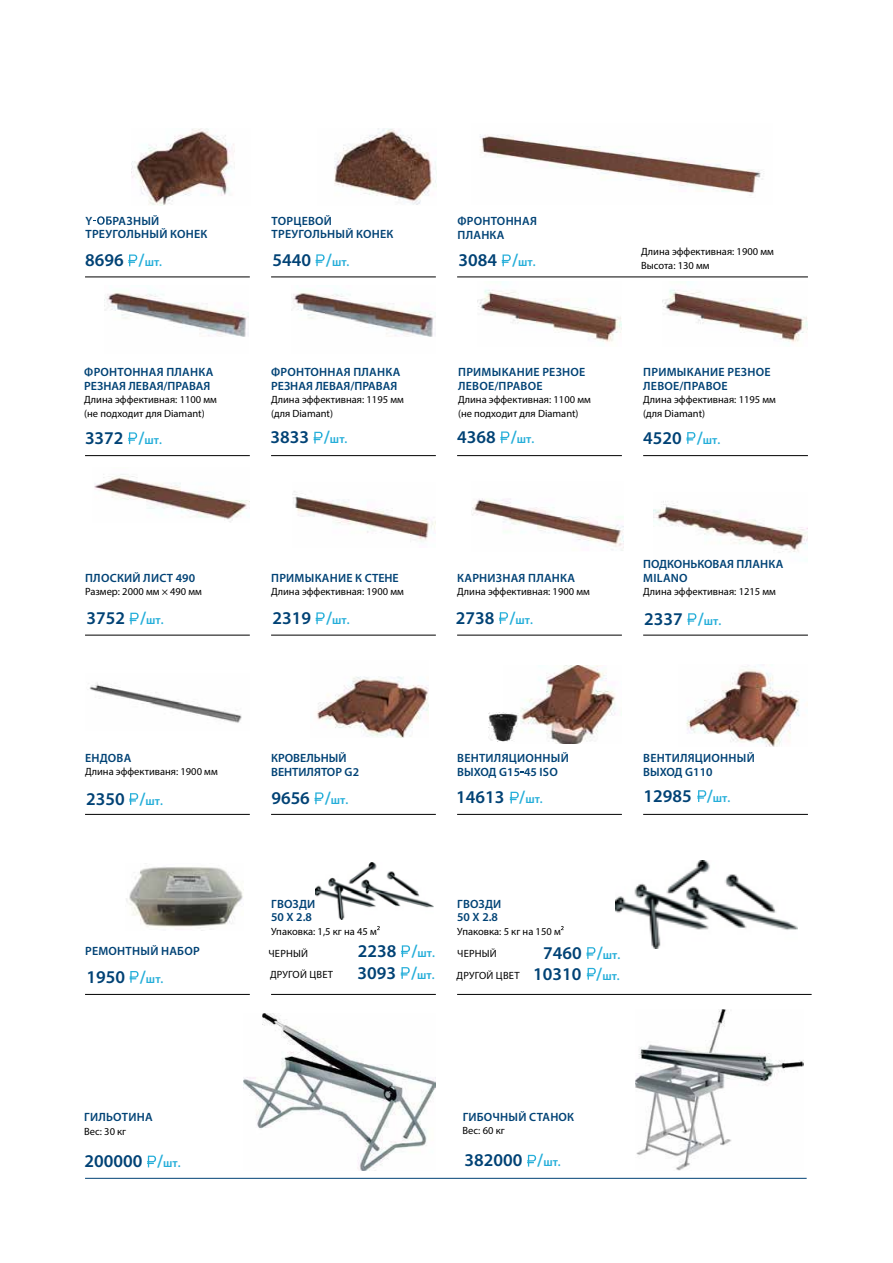
<style>
.page{position:relative;width:893px;height:1263px;background:#fff}
.page>*{position:absolute;margin:0;border:0;box-sizing:border-box;transform-origin:0 0}
.t1{font:600 18px "Myriad Pro";color:#004275}
.t2{font:600 12px/13.5px "Myriad Pro";letter-spacing:.02em;color:#004275}
.t3{font:600 12px/13.5px "Myriad Pro";color:#004275}
.t4{font:600 12px "Myriad Pro";color:#25aed9}
.t5{font:10.5px/13.5px "Myriad Pro";color:#000}
.t6{font:10.5px "Myriad Pro";letter-spacing:.02em;color:#000}
.s1{color:#25aed9}
.s2{font-size:12px;color:#25aed9}
.s3{font-size:18px}
</style>
<div class="page">
<img style="left:105px;top:293px;width:144px;height:44px">
<img style="left:291px;top:293px;width:145px;height:44px">
<img style="left:477px;top:289px;width:145px;height:53px">
<img style="left:662px;top:289px;width:145px;height:53px">
<img style="left:635px;top:1010px;width:168px;height:160px">
<img style="left:244px;top:1013px;width:192px;height:157px">
<hr style="left:85px;top:635px;width:165px;height:1px;background:#000">
<hr style="left:271px;top:635px;width:165px;height:1px;background:#000">
<hr style="left:457px;top:635px;width:165px;height:1px;background:#000">
<hr style="left:643px;top:635px;width:165px;height:1px;background:#000">
<hr style="left:643px;top:814px;width:165px;height:1px;background:#000">
<hr style="left:271px;top:814px;width:165px;height:1px;background:#000">
<hr style="left:457px;top:814px;width:165px;height:1px;background:#000">
<hr style="left:85px;top:814px;width:165px;height:1px;background:#000">
<img style="left:472px;top:498px;width:151px;height:53px">
<hr style="left:85px;top:277px;width:165px;height:1px;background:#000">
<hr style="left:271px;top:277px;width:165px;height:1px;background:#000">
<img style="left:653px;top:501px;width:155px;height:52px">
<hr style="left:457px;top:277px;width:351px;height:1px;background:#000">
<img style="left:317px;top:676px;width:111px;height:62px">
<img style="left:94px;top:474px;width:156px;height:48px">
<img style="left:293px;top:491px;width:143px;height:51px">
<hr style="left:85px;top:994px;width:165px;height:1px;background:#000">
<hr style="left:271px;top:994px;width:165px;height:1px;background:#000">
<img style="left:126px;top:867px;width:118px;height:60px">
<hr style="left:457px;top:994px;width:355px;height:1px;background:#000">
<img style="left:315px;top:862px;width:119px;height:58px">
<img style="left:615px;top:860px;width:182px;height:88px">
<img style="left:504px;top:666px;width:112px;height:77px">
<hr style="left:85px;top:455px;width:165px;height:1px;background:#000">
<hr style="left:271px;top:455px;width:165px;height:1px;background:#000">
<hr style="left:457px;top:455px;width:165px;height:1px;background:#000">
<hr style="left:643px;top:455px;width:165px;height:1px;background:#000">
<img style="left:132px;top:128px;width:103px;height:78px">
<svg style="left:93px;top:216px;width:19px;height:9px"></svg>
<img style="left:334px;top:128px;width:102px;height:77px">
<img style="left:480px;top:134px;width:283px;height:62px">
<hr style="left:85px;top:1178px;width:722px;height:1px;background:#004275">
<img style="left:89px;top:682px;width:153px;height:41px">
<img style="left:686px;top:665px;width:114px;height:82px">
<img style="left:489px;top:712px;width:29px;height:29px">
<svg style="left:128px;top:254px;width:9px;height:12px"></svg>
<svg style="left:128px;top:432px;width:9px;height:12px"></svg>
<svg style="left:130px;top:613px;width:9px;height:11px"></svg>
<svg style="left:129px;top:793px;width:9px;height:12px"></svg>
<svg style="left:401px;top:945px;width:9px;height:12px"></svg>
<svg style="left:586px;top:947px;width:9px;height:12px"></svg>
<svg style="left:401px;top:967px;width:9px;height:12px"></svg>
<svg style="left:130px;top:971px;width:9px;height:12px"></svg>
<svg style="left:315px;top:792px;width:9px;height:12px"></svg>
<svg style="left:510px;top:792px;width:9px;height:11px"></svg>
<svg style="left:697px;top:790px;width:9px;height:12px"></svg>
<svg style="left:587px;top:968px;width:9px;height:12px"></svg>
<svg style="left:147px;top:1155px;width:9px;height:12px"></svg>
<svg style="left:527px;top:1155px;width:9px;height:11px"></svg>
<svg style="left:316px;top:612px;width:9px;height:12px"></svg>
<svg style="left:499px;top:612px;width:9px;height:12px"></svg>
<svg style="left:687px;top:613px;width:9px;height:12px"></svg>
<svg style="left:314px;top:432px;width:9px;height:11px"></svg>
<svg style="left:500px;top:431px;width:9px;height:12px"></svg>
<svg style="left:686px;top:432px;width:9px;height:12px"></svg>
<svg style="left:316px;top:254px;width:9px;height:12px"></svg>
<svg style="left:502px;top:254px;width:9px;height:12px"></svg>
<p class="t2" style="left:86px;top:213px;width:123px;text-indent:27px">РАЗНЫЙ<br>ТРЕУГОЛЬНЫЙ КОНЕК</p>
<p class="t2" style="left:272px;top:213px;width:124px">TOPЦЕВОЙ<br>ТРЕУГОЛЬНЫЙ КОНЕК</p>
<p class="t2" style="left:458px;top:213px;width:81px;line-height:14.4px">ФРОНТОННАЯ<br>ПЛАНКА</p>
<p class="t2" style="left:86px;top:213px;width:8px">Y</p>
<h1 class="t1" style="left:85px;top:249px;width:78px">8696 <span class="s1">/</span><span class="s2">шт.</span></h1>
<p class="t2" style="left:84px;top:365px;width:131px">ФРОНТОННАЯ ПЛАНКА<br>РЕЗНАЯ ЛЕВАЯ/ПРАВАЯ</p>
<p class="t5" style="left:84px;top:393px;width:134px">Длина эффективная: 1100 мм (не подходит для Diamant)</p>
<h1 class="t1" style="left:272px;top:248px;width:78px">5440 <span class="s1">/</span><span class="s2">шт.</span></h1>
<h1 class="t1" style="left:459px;top:249px;width:78px">3084 <span class="s1">/</span><span class="s2">шт.</span></h1>
<p class="t2" style="left:271px;top:365px;width:131px">ФРОНТОННАЯ ПЛАНКА<br>РЕЗНАЯ ЛЕВАЯ/ПРАВАЯ</p>
<p class="t5" style="left:271px;top:393px;width:134px">Длина эффективная: 1195 мм (для Diamant)</p>
<p class="t2" style="left:458px;top:365px;width:129px">ПРИМЫКАНИЕ РЕЗНОЕ<br>ЛЕВОЕ/ПРАВОЕ</p>
<p class="t5" style="left:458px;top:393px;width:134px">Длина эффективная: 1100 мм (не подходит для Diamant)</p>
<p class="t5" style="left:641px;top:245px;width:134px">Длина эффективная: 1900 мм<br>Высота: 130 мм</p>
<p class="t2" style="left:643px;top:365px;width:129px">ПРИМЫКАНИЕ РЕЗНОЕ<br>ЛЕВОЕ/ПРАВОЕ</p>
<p class="t5" style="left:643px;top:393px;width:134px">Длина эффективная: 1195 мм (для Diamant)</p>
<h1 class="t1" style="left:85px;top:426px;width:78px">3372 <span class="s1">/</span><span class="s2">шт.</span></h1>
<h1 class="t1" style="left:270px;top:426px;width:78px">3833 <span class="s1">/</span><span class="s2">шт.</span></h1>
<h1 class="t1" style="left:457px;top:426px;width:78px">4368 <span class="s1">/</span><span class="s2">шт.</span></h1>
<h1 class="t1" style="left:643px;top:426px;width:78px">4520 <span class="s1">/</span><span class="s2">шт.</span></h1>
<p class="t2" style="left:85px;top:570px;width:111px">ПЛОСКИЙ ЛИСТ 490</p>
<p class="t5" style="left:85px;top:585px;width:118px">Размер: 2000 мм × 490 мм</p>
<p class="t2" style="left:271px;top:570px;width:129px">ПРИМЫКАНИЕ К СТЕНЕ</p>
<p class="t5" style="left:271px;top:585px;width:134px">Длина эффективная: 1900 мм</p>
<p class="t2" style="left:457px;top:570px;width:119px">КАРНИЗНАЯ ПЛАНКА</p>
<p class="t5" style="left:457px;top:585px;width:134px">Длина эффективная: 1900 мм</p>
<p class="t3" style="left:643px;top:557px;width:142px">ПОДКОНЬКОВАЯ ПЛАНКА<br>MILANO</p>
<p class="t5" style="left:643px;top:585px;width:134px">Длина эффективная: 1215 мм</p>
<h1 class="t1" style="left:86px;top:607px;width:78px">3752 <span class="s1">/</span><span class="s2">шт.</span></h1>
<h1 class="t1" style="left:272px;top:606px;width:78px">2319 <span class="s1">/</span><span class="s2">шт.</span></h1>
<h1 class="t1" style="left:456px;top:606px;width:78px">2738 <span class="s1">/</span><span class="s2">шт.</span></h1>
<h1 class="t1" style="left:644px;top:607px;width:78px">2337 <span class="s1">/</span><span class="s2">шт.</span></h1>
<p class="t2" style="left:85px;top:751px;width:48px">ЕНДОВА</p>
<p class="t5" style="left:85px;top:765px;width:134px">Длина эффективаня: 1900 мм</p>
<p class="t3" style="left:271px;top:751px;width:90px">КРОВЕЛЬНЫЙ<br>ВЕНТИЛЯТОР G2</p>
<p class="t2" style="left:457px;top:751px;width:113px">ВЕНТИЛЯЦИОННЫЙ<br>ВЫХОД G15 45 ISO</p>
<p class="t2" style="left:643px;top:751px;width:113px">ВЕНТИЛЯЦИОННЫЙ<br>ВЫХОД G110</p>
<h1 class="t1" style="left:86px;top:787px;width:78px">2350 <span class="s1">/</span><span class="s2">шт.</span></h1>
<h1 class="t1" style="left:271px;top:786px;width:78px">9656 <span class="s1">/</span><span class="s2">шт.</span></h1>
<h1 class="t1" style="left:456px;top:786px;width:88px">14613 <span class="s1">/</span><span class="s2">шт.</span></h1>
<h1 class="t1" style="left:644px;top:784px;width:88px">12985 <span class="s1">/</span><span class="s2">шт.</span></h1>
<p class="t2" style="left:271px;top:897px;width:46px">ГВОЗДИ<br>50 X 2.8</p>
<p class="t5" style="left:271px;top:924px;width:107px">Упаковка: 1,5 кг на 45 м</p>
<p class="t2" style="left:457px;top:897px;width:46px">ГВОЗДИ<br>50 X 2.8</p>
<p class="t5" style="left:457px;top:924px;width:105px">Упаковка: 5 кг на 150 м</p>
<p class="t2" style="left:85px;top:944px;width:116px">РЕМОНТНЫЙ НАБОР</p>
<h1 class="t1" style="left:358px;top:939px;width:78px">2238 <span class="s1">/</span><span class="s2">шт.</span></h1>
<h1 class="t1" style="left:543px;top:941px;width:78px">7460 <span class="s1">/</span><span class="s2">шт.</span></h1>
<p class="t5" style="left:268px;top:946px;width:41px">ЧЕРНЫЙ</p>
<p class="t5" style="left:457px;top:947px;width:41px">ЧЕРНЫЙ</p>
<h1 class="t1" style="left:86px;top:965px;width:40px">1950</h1>
<h1 class="t1" style="left:358px;top:961px;width:78px">3093 <span class="s1">/</span><span class="s2">шт.</span></h1>
<p class="t6" style="left:270px;top:968px;width:64px">ДРУГОЙ ЦВЕТ</p>
<p class="t6" style="left:457px;top:968px;width:64px">ДРУГОЙ ЦВЕТ</p>
<p class="t4" style="left:140px;top:971px;width:25px"><span class="s3">/</span>шт.</p>
<h1 class="t1" style="left:533px;top:962px;width:88px">10310 <span class="s1">/</span><span class="s2">шт.</span></h1>
<p class="t2" style="left:84px;top:1110px;width:70px">ГИЛЬОТИНА</p>
<p class="t5" style="left:84px;top:1124px;width:44px">Вес: 30 кг</p>
<p class="t2" style="left:463px;top:1109px;width:113px">ГИБОЧНЫЙ СТАНОК</p>
<p class="t5" style="left:463px;top:1124px;width:44px">Вес: 60 кг</p>
<h1 class="t1" style="left:84px;top:1150px;width:98px">200000 <span class="s1">/</span><span class="s2">шт.</span></h1>
<h1 class="t1" style="left:464px;top:1149px;width:98px">382000 <span class="s1">/</span><span class="s2">шт.</span></h1>
</div>
